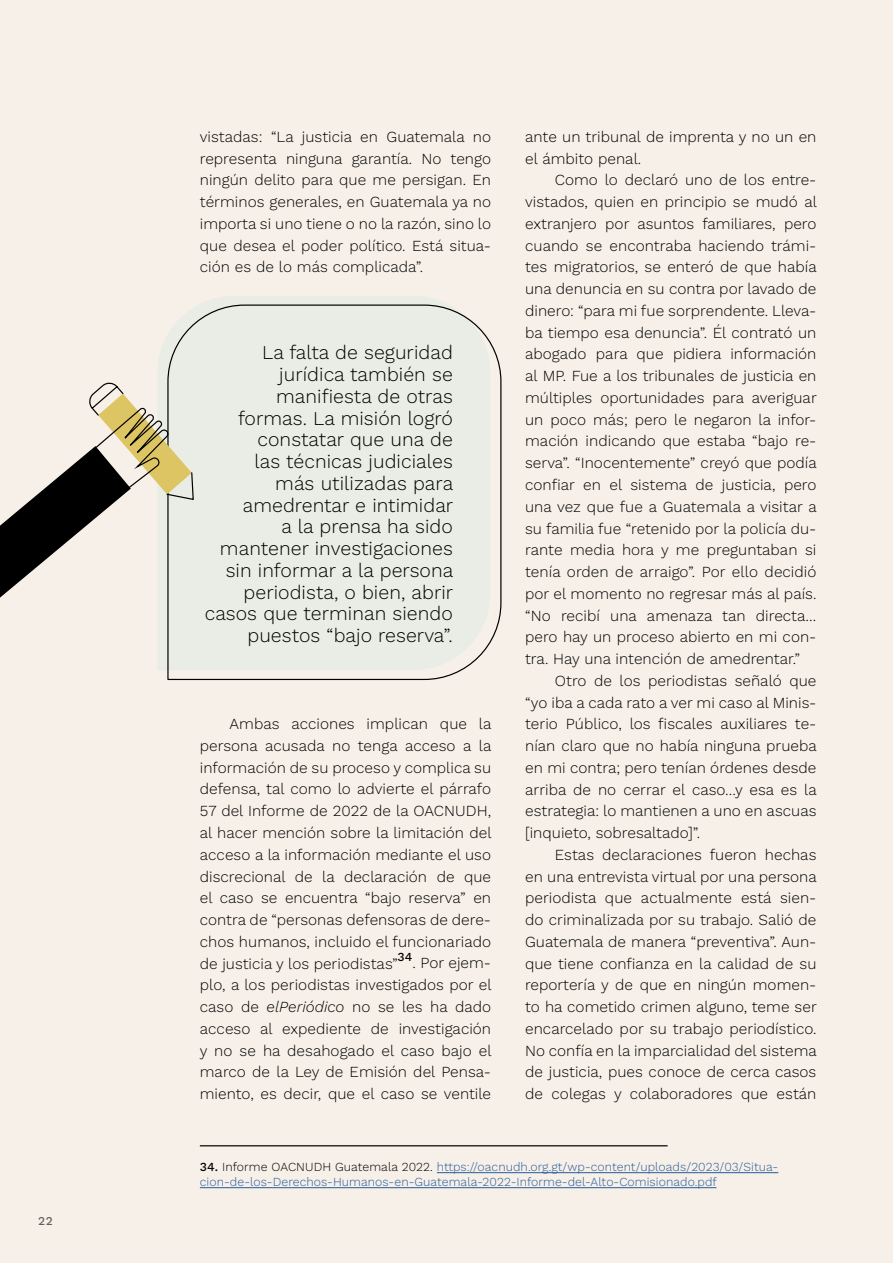
<style>
.page{position:relative;width:893px;height:1263px;background:#f6f0e8}
.page>*{position:absolute;margin:0;border:0;box-sizing:border-box;transform-origin:0 0}
.t1{font:300 19.5px/21.8px "Work Sans";color:#000;text-align:right}
.t2{font:300 15.3px/21.8px "Work Sans";color:#000;text-align:justify}
.t3{font:300 12.3px/15px "Work Sans";letter-spacing:.005em;color:#275b9b}
.t4{font:500 12.3px "Work Sans";color:#000}
.t5{font:500 12px "Work Sans";color:#000}
.s1{font-style:italic}
.s2{font-weight:500;color:#000}
.s3{color:#000}
</style>
<div class="page">
<svg style="left:158px;top:296px;width:288px;height:85px;fill:#eaece6"></svg>
<svg style="left:167px;top:304px;width:335px;height:377px"></svg>
<hr style="left:200px;top:1145px;width:468px;height:1px;background:#000">
<hr style="left:437px;top:1172px;width:341px;height:1px;background:#275b9b">
<hr style="left:200px;top:1187px;width:516px;height:1px;background:#275b9b">
<svg style="left:0;top:453px;width:191px;height:220px"></svg>
<svg style="left:87px;top:381px;width:107px;height:120px"></svg>
<p class="t5" style="left:38px;top:1211px;width:16px">22</p>
<p class="t2" style="left:200px;top:125px;width:293px">vistadas: “La justicia en Guatemala no representa ninguna garantía. No tengo ningún delito para que me persigan. En términos generales, en Guatemala ya no importa si uno tiene o no la razón, sino lo que desea el poder político. Está situa&shy;ción es de lo más complicada”.</p>
<p class="t1" style="left:205px;top:341px;width:250px">La falta de seguridad jurídica también se manifiesta de otras formas. La misión logró constatar que una de<br>las técnicas judiciales<br>más utilizadas para amedrentar e intimidar<br>a la prensa ha sido mantener investigaciones sin informar a la persona periodista, o bien, abrir casos que terminan siendo puestos “bajo reserva”.</p>
<p class="t2" style="left:200px;top:712px;width:293px;text-indent:30px">Ambas acciones implican que la persona acusada no tenga acceso a la información de su proceso y complica su defensa, tal como lo advierte el párrafo 57 del Informe de 2022 de la OACNUDH, al hacer mención sobre la limitación del acceso a la información mediante el uso discrecional de la declaración de que el caso se encuentra “bajo reserva” en contra de “personas defensoras de dere&shy;chos humanos, incluido el funcionariado de justicia y los periodistas”</p>
<p class="t4" style="left:398px;top:948px;width:16px">34</p>
<p class="t2" style="left:200px;top:952px;width:293px;text-indent:213px">. Por ejem&shy;plo, a los periodistas investigados por el caso de <span class="s1">elPeriódico</span> no se les ha dado acceso al expediente de investigación y no se ha desahogado el caso bajo el marco de la Ley de Emisión del Pensa&shy;miento, es decir, que el caso se ventile</p>
<p class="t2" style="left:525px;top:125px;width:293px">ante un tribunal de imprenta y no un en el ámbito penal.</p>
<p class="t2" style="left:525px;top:169px;width:293px;text-indent:30px">Como lo declaró uno de los entre&shy;vistados, quien en principio se mudó al extranjero por asuntos familiares, pero cuando se encontraba haciendo trámi&shy;tes migratorios, se enteró de que había una denuncia en su contra por lavado de dinero: “para mi fue sorprendente. Lleva&shy;ba tiempo esa denuncia”. Él contrató un abogado para que pidiera información al MP. Fue a los tribunales de justicia en múltiples oportunidades para averiguar un poco más; pero le negaron la infor&shy;mación indicando que estaba “bajo re&shy;serva”. “Inocentemente” creyó que podía confiar en el sistema de justicia, pero una vez que fue a Guatemala a visitar a su familia fue “retenido por la policía du&shy;rante media hora y me preguntaban si tenía orden de arraigo”. Por ello decidió por el momento no regresar más al país. “No recibí una amenaza tan directa… pero hay un proceso abierto en mi con&shy;tra. Hay una intención de amedrentar.”</p>
<p class="t2" style="left:525px;top:669px;width:293px;text-indent:30px">Otro de los periodistas señaló que “yo iba a cada rato a ver mi caso al Minis&shy;terio Público, los fiscales auxiliares te&shy;nían claro que no había ninguna prueba en mi contra; pero tenían órdenes desde arriba de no cerrar el caso…y esa es la estrategia: lo mantienen a uno en ascuas [inquieto, sobresaltado]”.</p>
<p class="t2" style="left:525px;top:843px;width:293px;text-indent:30px">Estas declaraciones fueron hechas en una entrevista virtual por una persona periodista que actualmente está sien&shy;do criminalizada por su trabajo. Salió de Guatemala de manera “preventiva”. Aun&shy;que tiene confianza en la calidad de su reportería y de que en ningún momen&shy;to ha cometido crimen alguno, teme ser encarcelado por su trabajo periodístico.<br>No confía en la imparcialidad del sistema de justicia, pues conoce de cerca casos de colegas y colaboradores que están</p>
<p class="t3" style="left:200px;top:1159px;width:580px"><span class="s2">34.</span> <span class="s3">Informe OACNUDH Guatemala 2022.</span> https://oacnudh.org.gt/wp-content/uploads/2023/03/Situa&shy;cion-de-los-Derechos-Humanos-en-Guatemala-2022-Informe-del-Alto-Comisionado.pdf</p>
</div>
